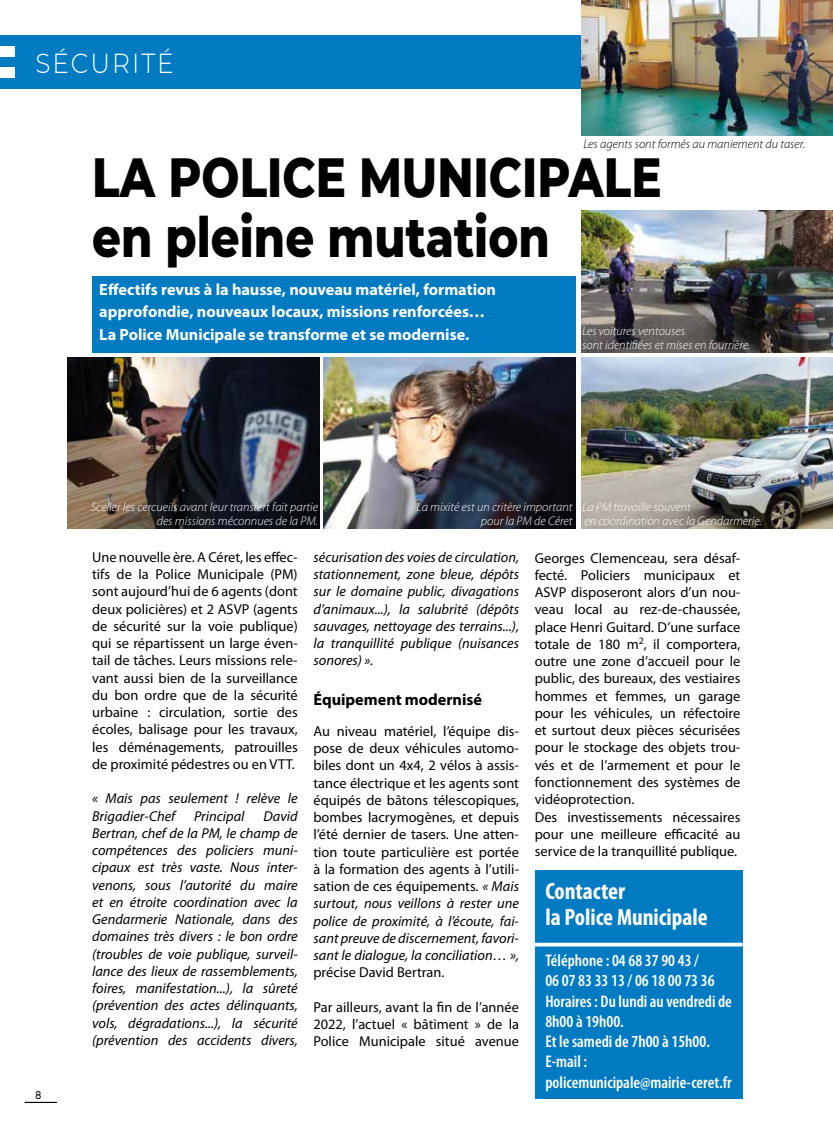
<style>
.page{position:relative;width:833px;height:1134px;background:#fff}
.page>*{position:absolute;margin:0;border:0;box-sizing:border-box;transform-origin:0 0}
.t1{font:800 56.25px/60px "Montserrat";color:#000;scale:.8 1}
.t2{font:300 27.5px "Montserrat";color:#fff;scale:.9 1}
.t3{font:700 condensed 23.75px/26.2px "Myriad Pro";letter-spacing:-.005em;color:#fff}
.t4{font:600 condensed 16.88px/20.2px "Myriad Pro";color:#fff}
.t5{font:700 16.25px/22.5px "Myriad Pro";letter-spacing:-.005em;color:#fff}
.t6{font:700 16.25px "Myriad Pro";letter-spacing:-.005em;color:#000}
.t7{font:14.38px/17.2px "Myriad Pro";color:#000;text-align:justify}
.t8{font:italic 14.38px/17.2px "Myriad Pro";color:#000;text-align:justify}
.t9{font:italic 300 12.5px/13.8px "Myriad Pro";color:#fff}
.t10{font:italic 300 12.5px "Myriad Pro";color:#000}
.t11{font:500 11.25px "Montserrat";color:#000;scale:.8 1}
.s1{font-style:italic}
</style>
<div class="page">
<div style="left:92px;top:276px;width:483px;height:77px;background:#007bc2"></div>
<div style="left:535px;top:870px;width:207px;height:228px;background:#007bc2"></div>
<hr style="left:535px;top:943px;width:207px;height:3px;background:#fff">
<div style="left:0;top:35px;width:833px;height:54px;background:#007bc2"></div>
<div style="left:0;top:46px;width:14px;height:11px;background:#fff"></div>
<div style="left:0;top:67px;width:14px;height:11px;background:#fff"></div>
<hr style="left:25px;top:1102px;width:32px;height:1px;background:#000">
<img style="left:581px;top:0;width:252px;height:136px">
<img style="left:581px;top:358px;width:252px;height:171px">
<img style="left:67px;top:358px;width:252px;height:171px">
<img style="left:324px;top:358px;width:251px;height:171px">
<img style="left:581px;top:210px;width:252px;height:143px">
<h2 class="t2" style="left:35px;top:44px;width:79px">SéCURI</h2>
<h2 class="t2" style="left:141px;top:44px;width:38px">Té</h2>
<p class="t10" style="left:583px;top:137px;width:223px">Les agents sont formés au maniement du taser.</p>
<h1 class="t1" style="left:92px;top:144px;width:713px">LA POLICE MUNICIPALE en pleine mutation</h1>
<p class="t5" style="left:99px;top:278px;width:398px">Effectifs revus à la hausse, nouveau matériel, formation approfondie, nouveaux locaux, missions renforcées…<br>La Police Municipale se transforme et se modernise.</p>
<p class="t9" style="left:582px;top:325px;width:170px">Les voitures ventouses<br>sont identifiées et mises en fourrière.</p>
<p class="t11" style="left:35px;top:1087px;width:9px">8</p>
<p class="t9" style="left:91px;top:500px;width:229px;text-align:right">Sceller les cercueils avant leur transfert fait partie des missions méconnues de la PM.</p>
<p class="t9" style="left:416px;top:500px;width:157px;text-align:right">La mixité est un critère important pour la PM de Céret</p>
<p class="t9" style="left:582px;top:500px;width:181px">La PM travaille souvent<br>en coordination avec la Gendarmerie.</p>
<p class="t7" style="left:92px;top:548px;width:207px">Une nouvelle ère. A Céret, les effec&shy;tifs de la Police Municipale (PM) sont aujourd’hui de 6 agents (dont deux policières) et 2 ASVP (agents de sécurité sur la voie publique) qui se répartissent un large éven&shy;tail de tâches. Leurs missions rele&shy;vant aussi bien de la surveillance du bon ordre que de la sécurité urbaine : circulation, sortie des écoles, balisage pour les travaux, les déménagements, patrouilles de proximité pédestres ou en VTT.</p>
<p class="t8" style="left:92px;top:790px;width:207px">« Mais pas seulement ! relève le<br>Brigadier-Chef</p>
<p class="t8" style="left:92px;top:807px;width:207px;text-indent:171px">David Bertran, chef de la PM, le champ de compétences des policiers muni&shy;cipaux est très vaste. Nous inter&shy;venons, sous l’autorité du maire et en étroite coordination avec la Gendarmerie Nationale, dans des domaines très divers : le bon ordre (troubles de voie publique, surveil&shy;lance des lieux de rassemblements, foires, manifestation...), la sûreté (prévention des actes délinquants, vols, dégradations...), la sécurité (prévention des accidents divers,</p>
<p class="t8" style="left:194px;top:807px;width:52px">Principal</p>
<p class="t8" style="left:313px;top:548px;width:207px">sécurisation des voies de circulation, stationnement, zone bleue, dépôts sur le domaine public, divagations d’animaux...), la salubrité (dépôts sauvages, nettoyage des terrains...), la tranquillité publique (nuisances sonores) ».</p>
<p class="t6" style="left:313px;top:689px;width:170px">Équipement modernisé</p>
<p class="t7" style="left:313px;top:722px;width:207px">Au niveau matériel, l’équipe dis&shy;pose de deux véhicules automo&shy;biles dont un 4x4, 2 vélos à assis&shy;tance électrique et les agents sont équipés de bâtons télescopiques, bombes lacrymogènes, et depuis l’été dernier de tasers. Une atten&shy;tion toute particulière est portée à la formation des agents à l’utili&shy;sation de ces équipements. <span class="s1">« Mais surtout, nous veillons à rester une police de proximité, à l’écoute, fai&shy;sant preuve de discernement, favori&shy;sant le dialogue, la conciliation… »,</span></p>
<p class="t7" style="left:313px;top:964px;width:132px">précise David Bertran.</p>
<p class="t7" style="left:313px;top:998px;width:207px">Par ailleurs, avant la fin de l’année 2022, l’actuel « bâtiment » de la Police Municipale situé avenue</p>
<p class="t7" style="left:535px;top:549px;width:207px;text-align:left">Georges Clemenceau, sera désaf&shy;fecté. Policiers municipaux et<br>ASVP disposeront alors d’un nou&shy;veau local au rez-de-chaussée, place Henri Guitard. D’une surface totale de 180 m<sup>2</sup>, il comportera, outre une zone d’accueil pour le public, des bureaux, des vestiaires hommes et femmes, un garage pour les véhicules, un réfectoire et surtout deux pièces sécurisées pour le stockage des objets trou&shy;vés et de l’armement et pour le fonctionnement des systèmes de vidéoprotection.<br>Des investissements nécessaires pour une meilleure efficacité au service de la tranquillité publique.</p>
<h3 class="t3" style="left:545px;top:877px;width:164px">Contacter<br>la Police Municipale</h3>
<p class="t4" style="left:545px;top:951px;width:188px">Téléphone : 04 68 37 90 43 /<br>06 07 83 33 13 / 06 18 00 73 36<br>Horaires : Du lundi au vendredi de<br>8h00 à 19h00.<br>Et le samedi de 7h00 à 15h00.<br>E-mail : policemunicipale@mairie-ceret.fr</p>
</div>
